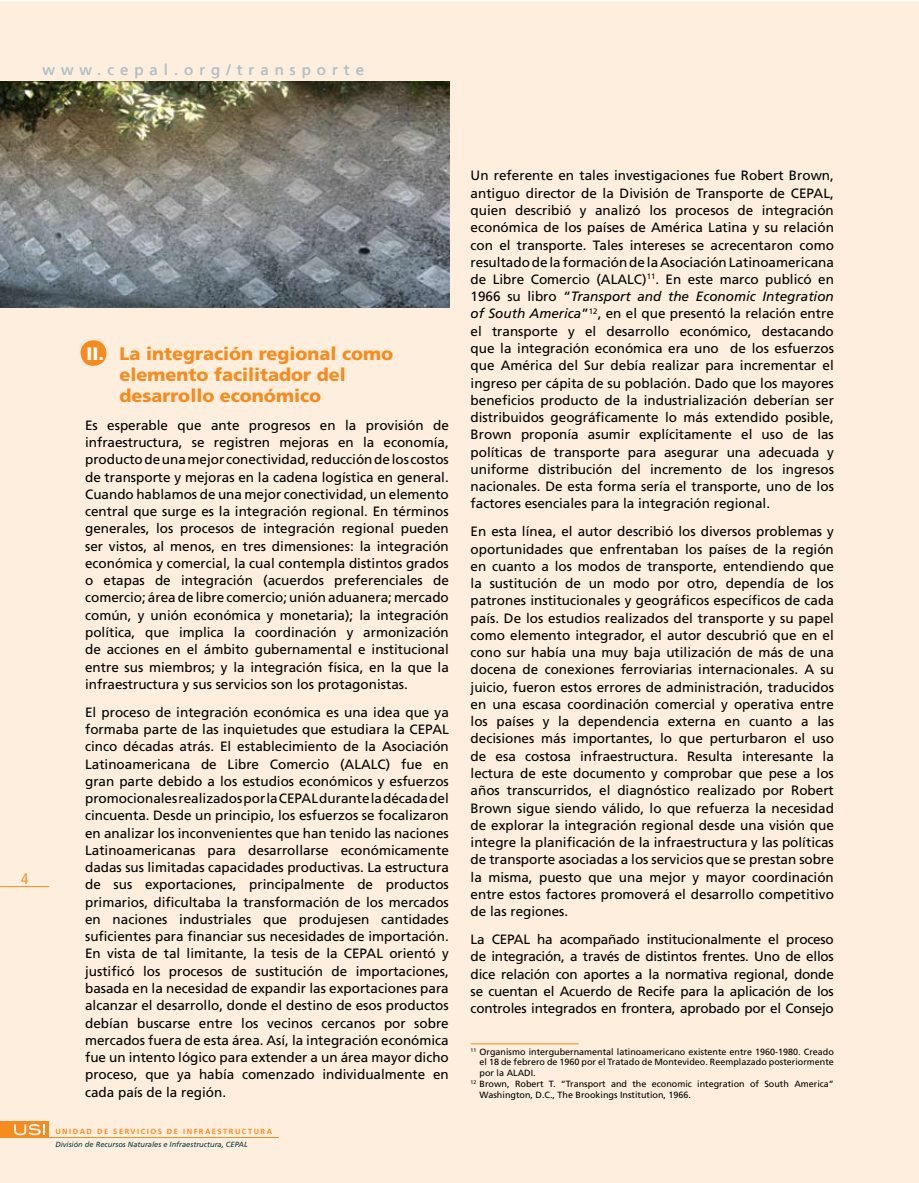
<style>
.page{position:relative;width:919px;height:1183px;background:#fff}
.page>*{position:absolute;margin:0;border:0;box-sizing:border-box;transform-origin:0 0}
.t1{font:900 18px/21px "Frutiger";color:#f68b1f}
.t2{font:15px "Frutiger";letter-spacing:.4em;color:#b3c3c7}
.t3{font:condensed 15px "Frutiger";color:#f68b1f}
.t4{font:13.5px/17.2px "Frutiger";color:#000;text-align:justify}
.t5{font:9px "Frutiger";color:#000}
.t6{font:italic 7.5px "Frutiger";color:#003745}
.t7{font:700 7.5px "Frutiger";letter-spacing:.2em;color:#f68b1f}
.s1{color:#fff}
.s2{font-style:italic}
</style>
<div class="page">
<div style="left:0;top:2px;width:918px;height:1180px;background:#feeedd"></div>
<div style="left:0;top:1120px;width:49px;height:17px;background:#f68b1f"></div>
<svg style="left:14px;top:1124px;width:31px;height:10px"></svg>
<hr style="left:11px;top:1136px;width:267px;height:1px;background:#f68b1f">
<hr style="left:0;top:886px;width:49px;height:1px;background:#f68b1f">
<img style="left:0;top:82px;width:449px;height:225px">
<div style="left:81px;top:340px;width:25px;height:26px;background:#f68b1f;border-radius:13px"></div>
<hr style="left:470px;top:1043px;width:108px;height:1px;background:#f68b1f">
<p class="t2" style="left:43px;top:60px;width:323px">www.cepal.org/transporte</p>
<p class="t3" style="left:21px;top:869px;width:9px">4</p>
<h1 class="t1" style="left:120px;top:343px;width:275px;text-indent:-33px"><span class="s1">II.</span> La integración regional como elemento facilitador del desarrollo económico</h1>
<p class="t4" style="left:85px;top:416px;width:365px">Es esperable que ante progresos en la provisión de infraestructura, se registren mejoras en la economía, producto de una mejor conectividad, reducción de los costos de transporte y mejoras en la cadena logística en general.<br>Cuando hablamos de una mejor conectividad, un elemento central que surge es la integración regional. En términos generales, los procesos de integración regional pueden ser vistos, al menos, en tres dimensiones: la integración económica y comercial, la cual contempla distintos grados o etapas de integración (acuerdos preferenciales de comercio; área de libre comercio; unión aduanera; mercado común, y unión económica y monetaria); la integración política, que implica la coordinación y armonización de acciones en el ámbito gubernamental e institucional entre sus miembros; y la integración física, en la que la infraestructura y sus servicios son los protagonistas.</p>
<p class="t4" style="left:85px;top:703px;width:365px">El proceso de integración económica es una idea que ya formaba parte de las inquietudes que estudiara la CEPAL cinco décadas atrás. El establecimiento de la Asociación Latinoamericana de Libre Comercio (ALALC) fue en gran parte debido a los estudios económicos y esfuerzos promocionales realizados por la CEPAL durante la década del cincuenta. Desde un principio, los esfuerzos se focalizaron en analizar los inconvenientes que han tenido las naciones Latinoamericanas para desarrollarse económicamente dadas sus limitadas capacidades productivas. La estructura de sus exportaciones, principalmente de productos primarios, dificultaba la transformación de los mercados en naciones industriales que produjesen cantidades suficientes para financiar sus necesidades de importación.<br>En vista de tal limitante, la tesis de la CEPAL orientó y justificó los procesos de sustitución de importaciones, basada en la necesidad de expandir las exportaciones para alcanzar el desarrollo, donde el destino de esos productos debían buscarse entre los vecinos cercanos por sobre mercados fuera de esta área. Así, la integración económica fue un intento lógico para extender a un área mayor dicho proceso, que ya había comenzado individualmente en cada país de la región.</p>
<p class="t7" style="left:55px;top:1126px;width:218px">UNIDAD DE SERVICIOS DE INFRAESTRUCTURA</p>
<p class="t6" style="left:55px;top:1139px;width:194px">División de Recursos Naturales e Infraestructura, CEPAL</p>
<p class="t4" style="left:470px;top:167px;width:365px">Un referente en tales investigaciones fue Robert Brown, antiguo director de la División de Transporte de CEPAL, quien describió y analizó los procesos de integración económica de los países de América Latina y su relación con el transporte. Tales intereses se acrecentaron como resultado de la formación de la Asociación Latinoamericana de Libre Comercio (ALALC)<sup>11</sup>. En este marco publicó en 1966 su libro “<span class="s2">Transport and the Economic Integration of South America</span>”<sup>12</sup>, en el que presentó la relación entre el transporte y el desarrollo económico, destacando que la integración económica era uno de los esfuerzos que América del Sur debía realizar para incrementar el ingreso per cápita de su población. Dado que los mayores beneficios producto de la industrialización deberían ser distribuidos geográficamente lo más extendido posible, Brown proponía asumir explícitamente el uso de las políticas de transporte para asegurar una adecuada y uniforme distribución del incremento de los ingresos nacionales. De esta forma sería el transporte, uno de los factores esenciales para la integración regional.</p>
<p class="t4" style="left:470px;top:523px;width:365px">En esta línea, el autor describió los diversos problemas y oportunidades que enfrentaban los países de la región en cuanto a los modos de transporte, entendiendo que la sustitución de un modo por otro, dependía de los patrones institucionales y geográficos específicos de cada país. De los estudios realizados del transporte y su papel como elemento integrador, el autor descubrió que en el cono sur había una muy baja utilización de más de una docena de conexiones ferroviarias internacionales. A su juicio, fueron estos errores de administración, traducidos en una escasa coordinación comercial y operativa entre los países y la dependencia externa en cuanto a las decisiones más importantes, lo que perturbaron el uso de esa costosa infraestructura. Resulta interesante la lectura de este documento y comprobar que pese a los años transcurridos, el diagnóstico realizado por Robert Brown sigue siendo válido, lo que refuerza la necesidad de explorar la integración regional desde una visión que integre la planificación de la infraestructura y las políticas de transporte asociadas a los servicios que se prestan sobre la misma, puesto que una mejor y mayor coordinación entre estos factores promoverá el desarrollo competitivo de las regiones.</p>
<p class="t4" style="left:470px;top:930px;width:365px">La CEPAL ha acompañado institucionalmente el proceso de integración, a través de distintos frentes. Uno de ellos dice relación con aportes a la normativa regional, donde se cuentan el Acuerdo de Recife para la aplicación de los controles integrados en frontera, aprobado por el Consejo</p>
<p class="t5" style="left:470px;top:1045px;width:365px"><sup>11</sup> Organismo intergubernamental latinoamericano existente entre 1960-1980. Creado</p>
<p class="t5" style="left:479px;top:1056px;width:356px">el 18 de febrero de 1960 por el Tratado de Montevideo. Reemplazado posteriormente</p>
<p class="t5" style="left:479px;top:1067px;width:58px">por la ALADI.</p>
<p class="t5" style="left:470px;top:1078px;width:365px"><sup>12</sup> Brown, Robert T. “Transport and the economic integration of South America”</p>
<p class="t5" style="left:479px;top:1089px;width:213px">Washington, D.C., The Brookings Institution, 1966.</p>
</div>
